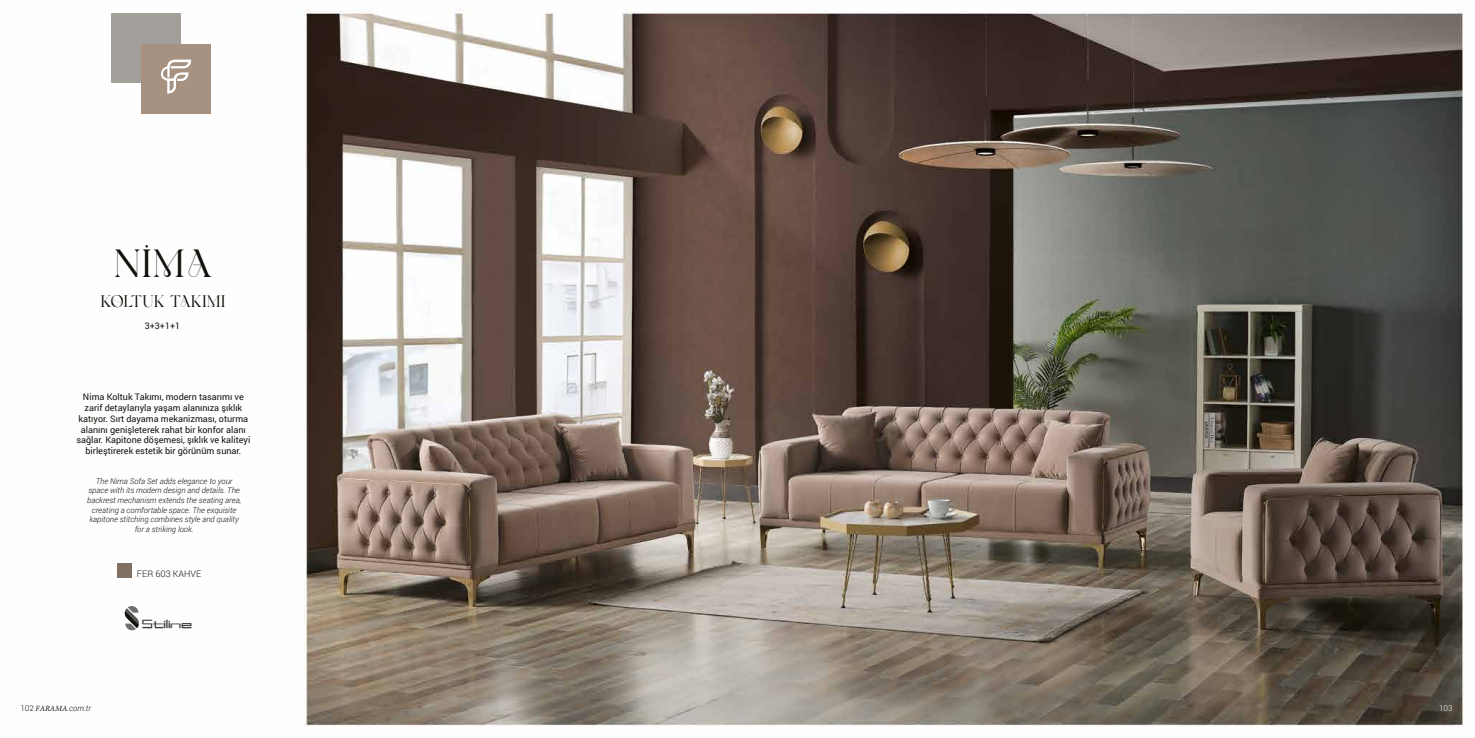
<style>
.page{position:relative;width:1475px;height:738px;background:#fff}
.page>*{position:absolute;margin:0;border:0;box-sizing:border-box;transform-origin:0 0}
.t1{font:40px "Glamore";color:#12120c}
.t2{font:17px "Glamore";color:#12120c}
.t3{font:14px "D3 Pipism S";color:#12120c}
.t4{font:9px/10.8px "Roboto";color:#12120c;text-align:center}
.t5{font:300 9px "Roboto";color:#12120c}
.t6{font:italic 300 8px/9.6px "Roboto";color:#12120c;text-align:center}
.t7{font:300 8px "Roboto";color:#fff}
.s1{font-style:normal}
.s2{font-family:"Minion Pro";font-weight:400}
</style>
<div class="page">
<img style="left:117px;top:9px;width:1347px;height:717px">
<div style="left:111px;top:13px;width:69px;height:70px;background:#a29e99"></div>
<div style="left:141px;top:44px;width:70px;height:70px;background:#a79282"></div>
<svg style="left:161px;top:59px;width:30px;height:35px"></svg>
<div style="left:118px;top:562px;width:14px;height:14px;background:#807064"></div>
<svg style="left:124px;top:605px;width:15px;height:24px"></svg>
<h1 class="t1" style="left:113px;top:242px;width:100px">NİMA</h1>
<h2 class="t2" style="left:100px;top:291px;width:126px">KOLTUK TAKIMI</h2>
<p class="t4" style="left:145px;top:320px;width:37px">3+3+1+1</p>
<p class="t4" style="left:76px;top:391px;width:175px">Nima Koltuk Takımı, modern tasarımı ve zarif detaylarıyla yaşam alanınıza şıklık katıyor. Sırt dayama mekanizması, oturma alanını genişleterek rahat bir konfor alanı sağlar. Kapitone döşemesi, şıklık ve kaliteyi birleştirerek estetik bir görünüm sunar.</p>
<p class="t6" style="left:87px;top:475px;width:155px">The Nima Sofa Set adds elegance to your space with its modern design and details. The backrest mechanism extends the seating area, creating a comfortable space. The exquisite kapitone stitching combines style and quality for a striking look.</p>
<p class="t5" style="left:137px;top:567px;width:66px">FER 603 KAHVE</p>
<p class="t6" style="left:20px;top:702px;width:72px"><span class="s1">102</span> <span class="s2">FARAMA</span>.com.tr</p>
<h3 class="t3" style="left:142px;top:617px;width:52px">Stiline</h3>
<p class="t7" style="left:1438px;top:702px;width:15px">103</p>
</div>
